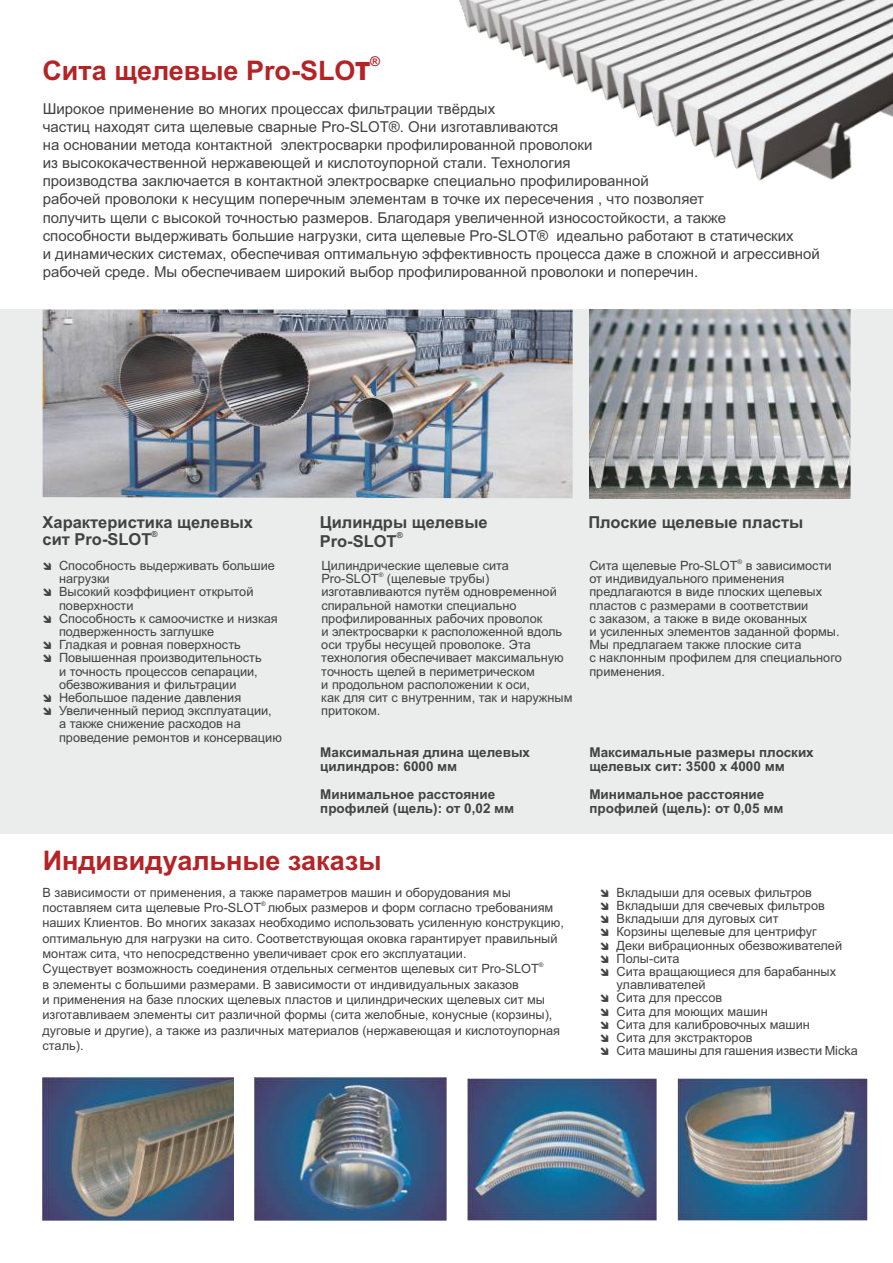
<style>
.page{position:relative;width:893px;height:1263px;background:#fff}
.page>*{position:absolute;margin:0;border:0;box-sizing:border-box;transform-origin:0 0}
.t1{font:700 27px "Arial";color:#b42326}
.t2{font:700 16.5px "Arial";color:#434242}
.t3{font:15px/18px "Arial";color:#434242}
.t4{font:700 13.5px/14px "Arial";color:#434242}
.t5{font:700 13.5px "Arial";color:#b42326}
.t6{font:12.75px/13.2px "Arial";color:#434242}
.t7{font:700 8.25px "Arial";color:#434242}
.t8{font:6.3px "Arial";color:#434242}
.s1{font-family:"Eurostar";font-weight:900}
</style>
<div class="page">
<div style="left:0;top:310px;width:893px;height:524px;background:#ebecec"></div>
<img style="left:459px;top:0;width:434px;height:181px">
<img style="left:43px;top:310px;width:530px;height:188px">
<img style="left:678px;top:1078px;width:189px;height:142px">
<img style="left:467px;top:1078px;width:190px;height:142px">
<img style="left:43px;top:1078px;width:190px;height:142px">
<img style="left:254px;top:1078px;width:192px;height:142px">
<img style="left:589px;top:310px;width:261px;height:188px">
<p class="t5" style="left:370px;top:56px;width:11px">®</p>
<h1 class="t1" style="left:42px;top:60px;width:329px">Сита щелевые Pro-SLO<span class="s1">T</span></h1>
<p class="t3" style="left:43px;top:101px;width:779px">Широкое применение во многих процессах фильтрации твёрдых<br>частиц находят сита щелевые сварные Pro-SLOT®. Они изготавливаются<br>на основании метода контактной электросварки профилированной проволоки<br>из высококачественной нержавеющей и кислотоупорной стали. Технология<br>производства заключается в контактной электросварке специально профилированной<br>рабочей проволоки к несущим поперечным элементам в точке их пересечения , что позволяет<br>получить щели с высокой точностью размеров. Благодаря увеличенной износостойкости, а также<br>способности выдерживать большие нагрузки, сита щелевые Pro-SLOT® идеально работают в статических<br>и динамических системах, обеспечивая оптимальную эффективность процесса даже в сложной и агрессивной рабочей среде. Мы обеспечиваем широкий выбор профилированной проволоки и поперечин.</p>
<p class="t2" style="left:43px;top:516px;width:212px">Характеристика щелевых</p>
<p class="t7" style="left:152px;top:531px;width:8px">®</p>
<p class="t2" style="left:43px;top:533px;width:110px">сит Pro-SLOT</p>
<p class="t2" style="left:320px;top:516px;width:169px">Цилиндры щелевые</p>
<p class="t7" style="left:397px;top:532px;width:8px">®</p>
<p class="t2" style="left:320px;top:535px;width:79px">Pro-SLOT</p>
<p class="t6" style="left:59px;top:560px;width:224px">Способность выдерживать большие нагрузки<br>Высокий коэффициент открытой поверхности<br>Способность к самоочистке и низкая подверженность заглушке<br>Гладкая и ровная поверхность<br>Повышенная производительность<br>и точность процессов сепарации, обезвоживания и фильтрации<br>Небольшое падение давления<br>Увеличенный период эксплуатации, а также снижение расходов на проведение ремонтов и консервацию</p>
<p class="t6" style="left:321px;top:560px;width:189px">Цилиндрические щелевые сита</p>
<p class="t8" style="left:379px;top:572px;width:6px">®</p>
<p class="t6" style="left:321px;top:573px;width:253px">Pro-SLOT (щелевые трубы) изготавливаются путём одновременной спиральной намотки специально профилированных рабочих проволок<br>и электросварки к расположенной вдоль оси трубы несущей проволоке. Эта технология обеспечивает максимальную точность щелей в периметрическом<br>и продольном расположении к оси,<br>как для сит с внутренним, так и наружным притоком.</p>
<p class="t4" style="left:320px;top:747px;width:211px">Максимальная длина щелевых цилиндров: 6000 мм</p>
<p class="t4" style="left:320px;top:789px;width:196px">Минимальное расстояние профилей (щель): от 0,02 мм</p>
<h1 class="t1" style="left:43px;top:850px;width:340px">Индивидуальные заказы</h1>
<p class="t6" style="left:43px;top:887px;width:470px">В зависимости от применения, а также параметров машин и оборудования мы</p>
<p class="t8" style="left:261px;top:901px;width:6px">®</p>
<p class="t6" style="left:43px;top:901px;width:523px;line-height:15.3px">поставляем сита щелевые Pro-SLOT любых размеров и форм согласно требованиям наших Клиентов. Во многих заказах необходимо использовать усиленную конструкцию, оптимальную для нагрузки на сито. Соответствующая оковка гарантирует правильный монтаж сита, что непосредственно увеличивает срок его эксплуатации.</p>
<p class="t8" style="left:539px;top:962px;width:6px">®</p>
<p class="t6" style="left:43px;top:962px;width:519px;line-height:15.3px">Существует возможность соединения отдельных сегментов щелевых сит Pro-SLOT<br>в элементы с большими размерами. В зависимости от индивидуальных заказов<br>и применения на базе плоских щелевых пластов и цилиндрических щелевых сит мы изготавливаем элементы сит различной формы (сита желобные, конусные (корзины), дуговые и другие), а также из различных материалов (нержавеющая и кислотоупорная сталь).</p>
<p class="t2" style="left:588px;top:516px;width:216px">Плоские щелевые пласты</p>
<p class="t8" style="left:737px;top:559px;width:6px">®</p>
<p class="t6" style="left:589px;top:560px;width:254px">Сита щелевые Pro-SLOT в зависимости от индивидуального применения предлагаются в виде плоских щелевых пластов с размерами в соответствии<br>с заказом, а также в виде окованных<br>и усиленных элементов заданной формы.<br>Мы предлагаем также плоские сита<br>с наклонным профилем для специального применения.</p>
<p class="t4" style="left:589px;top:747px;width:226px">Максимальные размеры плоских щелевых сит: 3500 x 4000 мм</p>
<p class="t4" style="left:589px;top:789px;width:196px">Минимальное расстояние профилей (щель): от 0,05 мм</p>
<p class="t6" style="left:616px;top:887px;width:243px">Вкладыши для осевых фильтров<br>Вкладыши для свечевых фильтров<br>Вкладыши для дуговых сит<br>Корзины щелевые для центрифуг<br>Деки вибрационных обезвоживателей<br>Полы-сита<br>Сита вращающиеся для барабанных улавливателей<br>Сита для прессов<br>Сита для моющих машин<br>Сита для калибровочных машин<br>Сита для экстракторов<br>Сита машины для гашения извести Micka</p>
</div>
